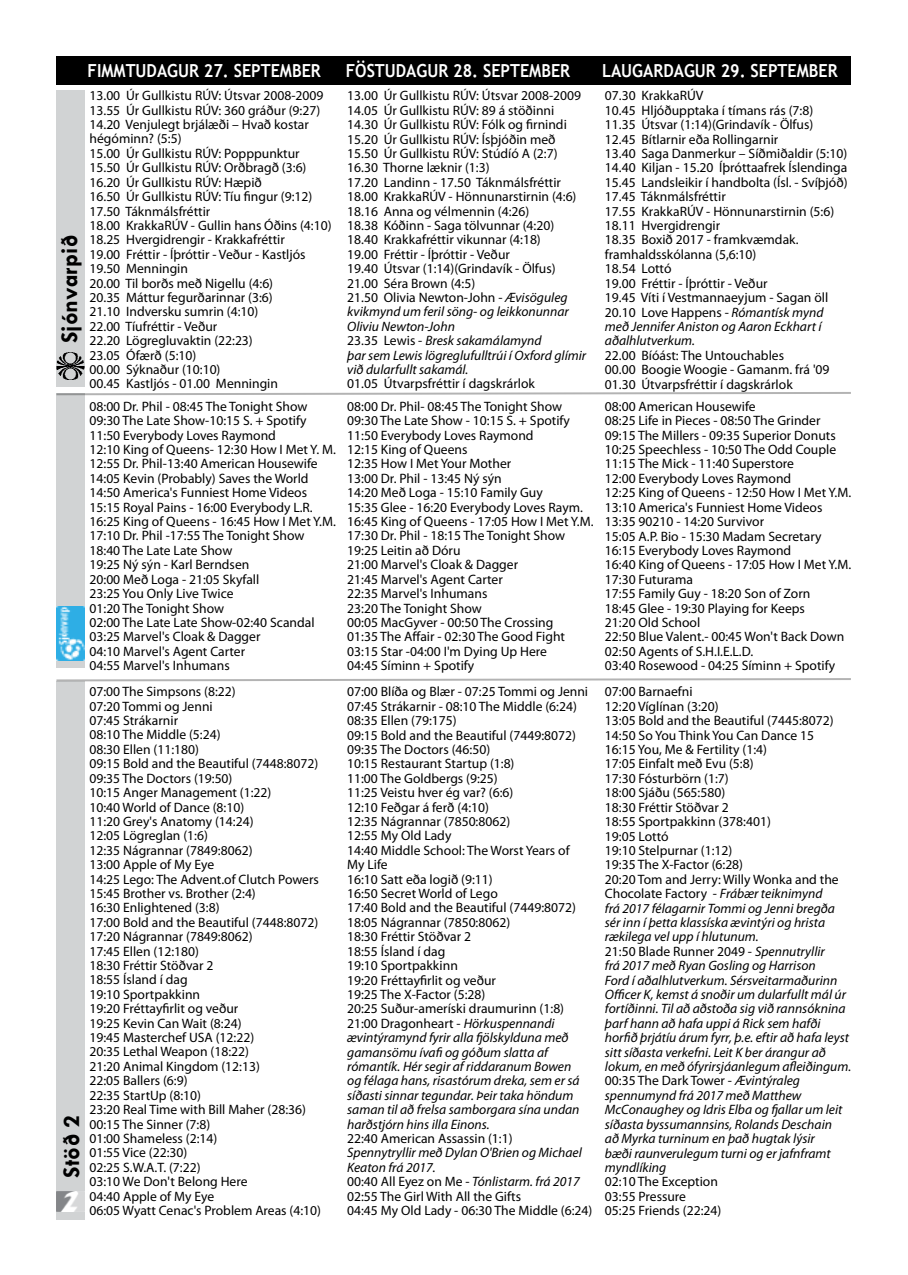
<style>
.page{position:relative;width:908px;height:1275px;background:#fff}
.page>*{position:absolute;margin:0;border:0;box-sizing:border-box;transform-origin:0 0}
.t1{font:700 24px "Tw Cen";color:#000}
.t2{font:700 18px "Trebuchet MS";color:#fff;scale:.9 1}
.t3{font:13.6px/14.4px "Myriad Pro";color:#000}
.t4{font:italic 13.6px/14.4px "Myriad Pro";color:#000}
.s1{font-style:italic}
.s2{font-style:normal}
</style>
<div class="page">
<div style="left:56px;top:90px;width:29px;height:296px;background:#d1d3d4"></div>
<div style="left:56px;top:393px;width:29px;height:275px;background:#d1d3d4"></div>
<div style="left:56px;top:681px;width:29px;height:538px;background:#d1d3d4"></div>
<img style="left:56px;top:352px;width:29px;height:28px">
<svg style="left:56px;top:392px;width:795px;height:4px"></svg>
<svg style="left:56px;top:678px;width:795px;height:4px"></svg>
<img style="left:56px;top:1191px;width:23px;height:20px">
<div style="left:56px;top:57px;width:794px;height:28px;background:#000"></div>
<img style="left:57px;top:606px;width:27px;height:54px">
<h2 class="t2" style="left:87px;top:59px;width:254px">FIMMTUDAGUR 27. SEPTEMBER</h2>
<h2 class="t2" style="left:345px;top:59px;width:244px">FÖSTUDAGUR 28. SEPTEMBER</h2>
<h2 class="t2" style="left:601px;top:59px;width:262px">LAUGARDAGUR 29. SEPTEMBER</h2>
<h1 class="t1" style="left:55px;top:343px;width:110px;rotate:-90deg">Sjónvarpið</h1>
<h1 class="t1" style="left:57px;top:1177px;width:64px;rotate:-90deg">Stöð 2</h1>
<p class="t3" style="left:89px;top:88px;width:243px">13.00 Úr Gullkistu RÚV: Útsvar 2008-2009<br>13.55 Úr Gullkistu RÚV: 360 gráður (9:27)<br>14.20 Venjulegt brjálæði – Hvað kostar hégóminn? (5:5)<br>15.00 Úr Gullkistu RÚV: Popppunktur<br>15.50 Úr Gullkistu RÚV: Orðbragð (3:6)<br>16.20 Úr Gullkistu RÚV: Hæpið<br>16.50 Úr Gullkistu RÚV: Tíu fingur (9:12)<br>17.50 Táknmálsfréttir<br>18.00 KrakkaRÚV - Gullin hans Óðins (4:10)<br>18.25 Hvergidrengir - Krakkafréttir<br>19.00 Fréttir - Íþróttir - Veður - Kastljós<br>19.50 Menningin<br>20.00 Til borðs með Nigellu (4:6)<br>20.35 Máttur fegurðarinnar (3:6)<br>21.10 Indversku sumrin (4:10)<br>22.00 Tíufréttir - Veður<br>22.20 Lögregluvaktin (22:23)<br>23.05 Ófærð (5:10)<br>00.00 Sýknaður (10:10)<br>00.45 Kastljós - 01.00 Menningin</p>
<p class="t3" style="left:347px;top:88px;width:240px">13.00 Úr Gullkistu RÚV: Útsvar 2008-2009<br>14.05 Úr Gullkistu RÚV: 89 á stöðinni 14.30 Úr Gullkistu RÚV: Fólk og firnindi 15.20 Úr Gullkistu RÚV: Ísþjóðin með 15.50 Úr Gullkistu RÚV: Stúdíó A (2:7)<br>16.30 Thorne læknir (1:3)<br>17.20 Landinn - 17.50 Táknmálsfréttir 18.00 KrakkaRÚV - Hönnunarstirnin (4:6)<br>18.16 Anna og vélmennin (4:26)<br>18.38 Kóðinn - Saga tölvunnar (4:20)<br>18.40 Krakkafréttir vikunnar (4:18)<br>19.00 Fréttir - Íþróttir - Veður<br>19.40 Útsvar (1:14)(Grindavík - Ölfus)<br>21.00 Séra Brown (4:5)<br>21.50 Olivia Newton-John - <span class="s1">Ævisöguleg kvikmynd um feril söng- og leikkonunnar Oliviu Newton-John<br></span>23.35 Lewis - <span class="s1">Bresk sakamálamynd<br>þar sem Lewis lögreglufulltrúi í Oxford glímir við dularfullt sakamál.</span></p>
<p class="t3" style="left:347px;top:376px;width:189px">01.05 Útvarpsfréttir í dagskrárlok</p>
<p class="t3" style="left:604px;top:88px;width:244px">07.30 KrakkaRÚV<br>10.45 Hljóðupptaka í tímans rás (7:8)<br>11.35 Útsvar (1:14)(Grindavík - Ölfus)<br>12.45 Bítlarnir eða Rollingarnir<br>13.40 Saga Danmerkur – Síðmiðaldir (5:10)<br>14.40 Kiljan - 15.20 Íþróttaafrek Íslendinga<br>15.45 Landsleikir í handbolta (Ísl. - Svíþjóð)<br>17.45 Táknmálsfréttir<br>17.55 KrakkaRÚV - Hönnunarstirnin (5:6)<br>18.11 Hvergidrengir<br>18.35 Boxið 2017 - framkvæmdak. framhaldsskólanna (5,6:10)<br>18.54 Lottó<br>19.00 Fréttir - Íþróttir - Veður<br>19.45 Víti í Vestmannaeyjum - Sagan öll<br>20.10 Love Happens - <span class="s1">Rómantísk mynd með Jennifer Aniston og Aaron Eckhart í aðalhlutverkum.</span></p>
<p class="t3" style="left:604px;top:348px;width:226px">22.00 Bíóást: The Untouchables<br>00.00 Boogie Woogie - Gamanm. frá '09<br>01.30 Útvarpsfréttir í dagskrárlok</p>
<p class="t3" style="left:89px;top:399px;width:248px">08:00 Dr. Phil - 08:45 The Tonight Show 09:30 The Late Show-10:15 S. + Spotify 11:50 Everybody Loves Raymond<br>12:10 King of Queens- 12:30 How I Met Y. M.<br>12:55 Dr. Phil-13:40 American Housewife 14:05 Kevin (Probably) Saves the World 14:50 America's Funniest Home Videos 15:15 Royal Pains - 16:00 Everybody L.R.<br>16:25 King of Queens - 16:45 How I Met Y.M.<br>17:10 Dr. Phil -17:55 The Tonight Show 18:40 The Late Late Show<br>19:25 Ný sýn - Karl Berndsen<br>20:00 Með Loga - 21:05 Skyfall<br>23:25 You Only Live Twice<br>01:20 The Tonight Show<br>02:00 The Late Late Show-02:40 Scandal 03:25 Marvel's Cloak &amp; Dagger<br>04:10 Marvel's Agent Carter<br>04:55 Marvel's Inhumans</p>
<p class="t3" style="left:347px;top:399px;width:248px">08:00 Dr. Phil- 08:45 The Tonight Show<br>09:30 The Late Show - 10:15 S. + Spotify<br>11:50 Everybody Loves Raymond<br>12:15 King of Queens<br>12:35 How I Met Your Mother<br>13:00 Dr. Phil - 13:45 Ný sýn<br>14:20 Með Loga - 15:10 Family Guy<br>15:35 Glee - 16:20 Everybody Loves Raym.<br>16:45 King of Queens - 17:05 How I Met Y.M.<br>17:30 Dr. Phil - 18:15 The Tonight Show<br>19:25 Leitin að Dóru<br>21:00 Marvel's Cloak &amp; Dagger<br>21:45 Marvel's Agent Carter<br>22:35 Marvel's Inhumans<br>23:20 The Tonight Show<br>00:05 MacGyver - 00:50 The Crossing<br>01:35 The Affair - 02:30 The Good Fight<br>03:15 Star -04:00 I'm Dying Up Here<br>04:45 Síminn + Spotify</p>
<p class="t3" style="left:604px;top:399px;width:248px">08:00 American Housewife<br>08:25 Life in Pieces - 08:50 The Grinder 09:15 The Millers - 09:35 Superior Donuts 10:25 Speechless - 10:50 The Odd Couple 11:15 The Mick - 11:40 Superstore<br>12:00 Everybody Loves Raymond<br>12:25 King of Queens - 12:50 How I Met Y.M.<br>13:10 America's Funniest Home Videos 13:35 90210 - 14:20 Survivor<br>15:05 A.P. Bio - 15:30 Madam Secretary 16:15 Everybody Loves Raymond<br>16:40 King of Queens - 17:05 How I Met Y.M.<br>17:30 Futurama<br>17:55 Family Guy - 18:20 Son of Zorn<br>18:45 Glee - 19:30 Playing for Keeps<br>21:20 Old School<br>22:50 Blue Valent.- 00:45 Won't Back Down 02:50 Agents of S.H.I.E.L.D.<br>03:40 Rosewood - 04:25 Síminn + Spotify</p>
<p class="t3" style="left:89px;top:684px;width:233px">07:00 The Simpsons (8:22)<br>07:20 Tommi og Jenni<br>07:45 Strákarnir<br>08:10 The Middle (5:24)<br>08:30 Ellen (11:180)<br>09:15 Bold and the Beautiful (7448:8072)<br>09:35 The Doctors (19:50)<br>10:15 Anger Management (1:22)<br>10:40 World of Dance (8:10)<br>11:20 Grey's Anatomy (14:24)<br>12:05 Lögreglan (1:6)<br>12:35 Nágrannar (7849:8062)<br>13:00 Apple of My Eye<br>14:25 Lego: The Advent.of Clutch Powers<br>15:45 Brother vs. Brother (2:4)<br>16:30 Enlightened (3:8)<br>17:00 Bold and the Beautiful (7448:8072)<br>17:20 Nágrannar (7849:8062)<br>17:45 Ellen (12:180)<br>18:30 Fréttir Stöðvar 2<br>18:55 Ísland í dag<br>19:10 Sportpakkinn<br>19:20 Fréttayfirlit og veður<br>19:25 Kevin Can Wait (8:24)<br>19:45 Masterchef USA (12:22)<br>20:35 Lethal Weapon (18:22)<br>21:20 Animal Kingdom (12:13)<br>22:05 Ballers (6:9)<br>22:35 StartUp (8:10)<br>23:20 Real Time with Bill Maher (28:36)<br>00:15 The Sinner (7:8)<br>01:00 Shameless (2:14)<br>01:55 Vice (22:30)<br>02:25 S.W.A.T. (7:22)<br>03:10 We Don't Belong Here<br>04:40 Apple of My Eye<br>06:05 Wyatt Cenac's Problem Areas (4:10)</p>
<p class="t3" style="left:347px;top:684px;width:242px">07:00 Blíða og Blær - 07:25 Tommi og Jenni<br>07:45 Strákarnir - 08:10 The Middle (6:24)<br>08:35 Ellen (79:175)<br>09:15 Bold and the Beautiful (7449:8072)<br>09:35 The Doctors (46:50)<br>10:15 Restaurant Startup (1:8)<br>11:00 The Goldbergs (9:25)<br>11:25 Veistu hver ég var? (6:6)<br>12:10 Feðgar á ferð (4:10)<br>12:35 Nágrannar (7850:8062)<br>12:55 My Old Lady<br>14:40 Middle School: The Worst Years of<br>My Life<br>16:10 Satt eða logið (9:11)<br>16:50 Secret World of Lego<br>17:40 Bold and the Beautiful (7449:8072)<br>18:05 Nágrannar (7850:8062)<br>18:30 Fréttir Stöðvar 2<br>18:55 Ísland í dag<br>19:10 Sportpakkinn<br>19:20 Fréttayfirlit og veður<br>19:25 The X-Factor (5:28)<br>20:25 Suður-ameríski draumurinn (1:8)<br>21:00 Dragonheart - <span class="s1">Hörkuspennandi ævintýramynd fyrir alla fjölskylduna með gamansömu ívafi og góðum slatta af rómantík. Hér segir af riddaranum Bowen og félaga hans, risastórum dreka, sem er sá síðasti sinnar tegundar. Þeir taka höndum saman til að frelsa samborgara sína undan harðstjórn hins illa Einons.</span></p>
<p class="t3" style="left:347px;top:1131px;width:167px">22:40 American Assassin (1:1)</p>
<p class="t3" style="left:347px;top:1145px;width:247px"><span class="s1">Spennytryllir með Dylan O'Brien og Michael Keaton frá 2017.<br></span>00:40 All Eyez on Me - <span class="s1">Tónlistarm. frá 2017<br></span>02:55 The Girl With All the Gifts<br>04:45 My Old Lady - 06:30 The Middle (6:24)</p>
<p class="t4" style="left:604px;top:684px;width:248px"><span class="s2">07:00 Barnaefni<br>12:20 Víglínan (3:20)<br>13:05 Bold and the Beautiful (7445:8072)<br>14:50 So You Think You Can Dance 15<br>16:15 You, Me &amp; Fertility (1:4)<br>17:05 Einfalt með Evu (5:8)<br>17:30 Fósturbörn (1:7)<br>18:00 Sjáðu (565:580)<br>18:30 Fréttir Stöðvar 2<br>18:55 Sportpakkinn (378:401)<br>19:05 Lottó<br>19:10 Stelpurnar (1:12)<br>19:35 The X-Factor (6:28)<br>20:20 Tom and Jerry: Willy Wonka and the Chocolate Factory -</span> Frábær teiknimynd<br>frá 2017 félagarnir Tommi og Jenni bregða sér inn í þetta klassíska ævintýri og hrista rækilega vel upp í hlutunum.<br><span class="s2">21:50 Blade Runner 2049 -</span> Spennutryllir<br>frá 2017 með Ryan Gosling og Harrison<br>Ford í aðalhlutverkum. Sérsveitarmaðurinn Officer K, kemst á snoðir um dularfullt mál úr fortíðinni. Til að aðstoða sig við rannsóknina þarf hann að hafa uppi á Rick sem hafði horfið þrjátíu árum fyrr, þ.e. eftir að hafa leyst sitt síðasta verkefni. Leit K ber árangur að lokum, en með ófyrirsjáanlegum afleiðingum.<br><span class="s2">00:35 The Dark Tower -</span> Ævintýraleg spennumynd frá 2017 með Matthew McConaughey og Idris Elba og fjallar um leit síðasta byssumannsins, Rolands Deschain<br>að Myrka turninum en það hugtak lýsir<br>bæði raunverulegum turni og er jafnframt myndlíking</p>
<p class="t3" style="left:604px;top:1174px;width:118px">02:10 The Exception<br>03:55 Pressure<br>05:25 Friends (22:24)</p>
</div>
